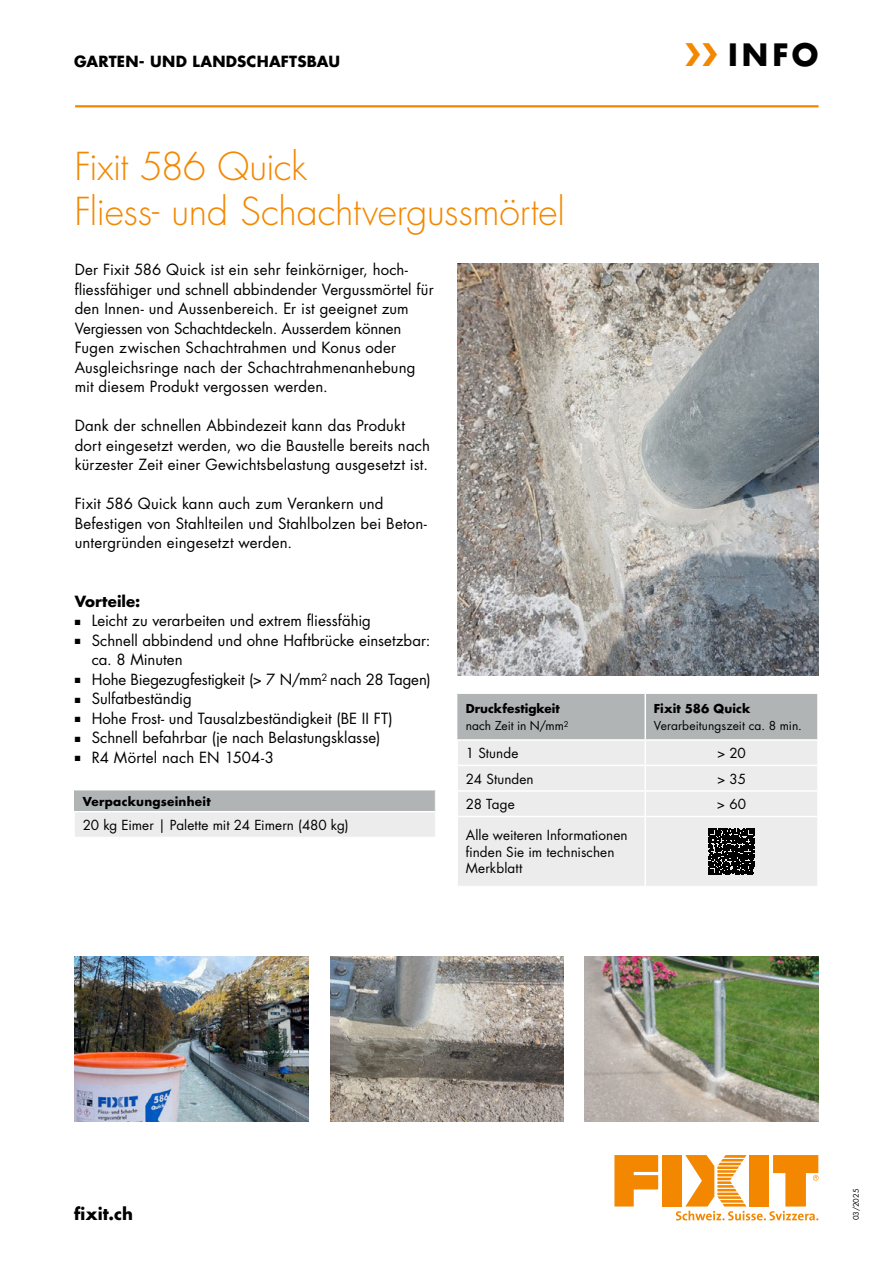
<style>
.page{position:relative;width:893px;height:1263px;background:#fff}
.page>*{position:absolute;margin:0;border:0;box-sizing:border-box;transform-origin:0 0}
.t1{font:300 37.5px/45px "Futura LT Pro";letter-spacing:-.01em;color:#f38800}
.t2{font:700 30px "Futura LT Pro";color:#000}
.t3{font:700 16.5px "Futura LT Pro";color:#000}
.t4{font:15px/19.5px "Futura LT Pro";letter-spacing:.005em;color:#000}
.t5{font:700 15px "Futura LT Pro";letter-spacing:.01em;color:#000}
.t6{font:13.5px/16.5px "Futura LT Pro";letter-spacing:.005em;color:#000}
.t7{font:700 12px/16.5px "Futura LT Pro";letter-spacing:.015em;color:#000}
.t8{font:12px "Futura LT Pro";letter-spacing:.005em;color:#000}
.t9{font:7.5px "Futura LT Pro";letter-spacing:.015em;color:#000}
.s1{color:#f38800}
.s2{font-weight:400}
</style>
<div class="page">
<hr style="left:75px;top:105px;width:744px;height:2px;background:#f38800">
<svg style="left:614px;top:1155px;width:44px;height:51px"></svg>
<div style="left:662px;top:1155px;width:20px;height:51px;background:#f38800"></div>
<svg style="left:676px;top:1155px;width:143px;height:65px"></svg>
<div style="left:74px;top:790px;width:361px;height:22px;background:#b1b4b4"></div>
<div style="left:74px;top:812px;width:361px;height:25px;background:#ececec"></div>
<hr style="left:74px;top:790px;width:362px;height:1px;background:#fff">
<svg style="left:74px;top:812px;width:1px;height:25px"></svg>
<svg style="left:435px;top:790px;width:1px;height:21px"></svg>
<hr style="left:74px;top:811px;width:362px;height:1px;background:#fff">
<div style="left:458px;top:817px;width:359px;height:69px;background:#ececec"></div>
<svg style="left:457px;top:694px;width:361px;height:122px;background:#d5d6d6"></svg>
<hr style="left:644px;top:694px;width:2px;height:45px;background:#fff">
<hr style="left:457px;top:739px;width:188px;height:2px;background:#fff">
<hr style="left:645px;top:739px;width:173px;height:2px;background:#fff">
<hr style="left:644px;top:741px;width:2px;height:24px;background:#fff">
<hr style="left:458px;top:765px;width:187px;height:1px;background:#fff">
<hr style="left:645px;top:765px;width:172px;height:1px;background:#fff">
<hr style="left:644px;top:766px;width:2px;height:24px;background:#fff">
<hr style="left:458px;top:790px;width:187px;height:2px;background:#fff">
<hr style="left:645px;top:790px;width:172px;height:2px;background:#fff">
<hr style="left:644px;top:792px;width:2px;height:24px;background:#fff">
<hr style="left:644px;top:817px;width:2px;height:69px;background:#fff">
<svg style="left:708px;top:828px;width:47px;height:46px;background:#242424"></svg>
<img style="left:457px;top:263px;width:362px;height:413px">
<img style="left:585px;top:957px;width:234px;height:165px">
<img style="left:330px;top:957px;width:233px;height:165px">
<img style="left:74px;top:957px;width:234px;height:165px">
<p class="t5" style="left:74px;top:50px;width:268px">GARTEN- UND LANDSCHAFTSBAU</p>
<h1 class="t1" style="left:74px;top:144px;width:492px">Fixit 586 Quick<br>Fliess- und Schachtvergussmörtel</h1>
<p class="t4" style="left:75px;top:260px;width:360px">Der Fixit 586 Quick ist ein sehr feinkörniger, hoch&shy;fliessfähiger und schnell abbindender Vergussmörtel für den Innen- und Aussenbereich. Er ist geeignet zum Vergiessen von Schachtdeckeln. Ausserdem können Fugen zwischen Schachtrahmen und Konus oder Ausgleichsringe nach der Schachtrahmenanhebung mit diesem Produkt vergossen werden.</p>
<p class="t4" style="left:75px;top:416px;width:357px">Dank der schnellen Abbindezeit kann das Produkt dort eingesetzt werden, wo die Baustelle bereits nach kürzester Zeit einer Gewichtsbelastung ausgesetzt ist.</p>
<p class="t4" style="left:75px;top:494px;width:354px">Fixit 586 Quick kann auch zum Verankern und<br>Befestigen von Stahlteilen und Stahlbolzen bei Beton&shy;untergründen eingesetzt werden.</p>
<h2 class="t2" style="left:685px;top:31px;width:135px"><span class="s1">❯❯</span> INFO</h2>
<p class="t5" style="left:75px;top:590px;width:67px">Vorteile:</p>
<p class="t4" style="left:75px;top:611px;width:298px">■ Leicht zu verarbeiten und extrem fliessfähig</p>
<p class="t4" style="left:92px;top:630px;width:340px;text-indent:-17px">■ Schnell abbindend und ohne Haftbrücke einsetzbar: ca. 8 Minuten</p>
<p class="t4" style="left:75px;top:669px;width:358px">■ Hohe Biegezugfestigkeit (&gt; 7 N/mm<sup>2</sup> nach 28 Tagen)</p>
<p class="t4" style="left:75px;top:689px;width:119px">■ Sulfatbeständig</p>
<p class="t4" style="left:75px;top:708px;width:320px">■ Hohe Frost- und Tausalzbeständigkeit (BE II FT)</p>
<p class="t4" style="left:75px;top:728px;width:307px">■ Schnell befahrbar (je nach Belastungsklasse)</p>
<p class="t4" style="left:75px;top:747px;width:201px">■ R4 Mörtel nach EN 1504-3</p>
<p class="t7" style="left:83px;top:792px;width:129px">Verpackungseinheit</p>
<p class="t6" style="left:83px;top:817px;width:267px">20 kg Eimer | Palette mit 24 Eimern (480 kg)</p>
<p class="t7" style="left:466px;top:700px;width:104px">Druckfestigkeit <span class="s2">nach Zeit in N/mm</span><sup>2</sup></p>
<p class="t7" style="left:654px;top:700px;width:98px">Fixit 586 Quick</p>
<p class="t8" style="left:654px;top:717px;width:150px">Verarbeitungszeit ca. 8 min.</p>
<p class="t6" style="left:466px;top:745px;width:54px">1 Stunde</p>
<p class="t6" style="left:717px;top:745px;width:30px">&gt; 20</p>
<p class="t6" style="left:466px;top:770px;width:69px">24 Stunden</p>
<p class="t6" style="left:717px;top:770px;width:30px">&gt; 35</p>
<p class="t6" style="left:466px;top:796px;width:50px">28 Tage</p>
<p class="t6" style="left:717px;top:796px;width:31px">&gt; 60</p>
<p class="t6" style="left:466px;top:827px;width:163px">Alle weiteren Informationen finden Sie im technischen<br>Merkblatt</p>
<p class="t3" style="left:74px;top:1201px;width:60px">fixit.ch</p>
<p class="t9" style="left:851px;top:1220px;width:34px;rotate:-90deg">03/2025</p>
</div>
